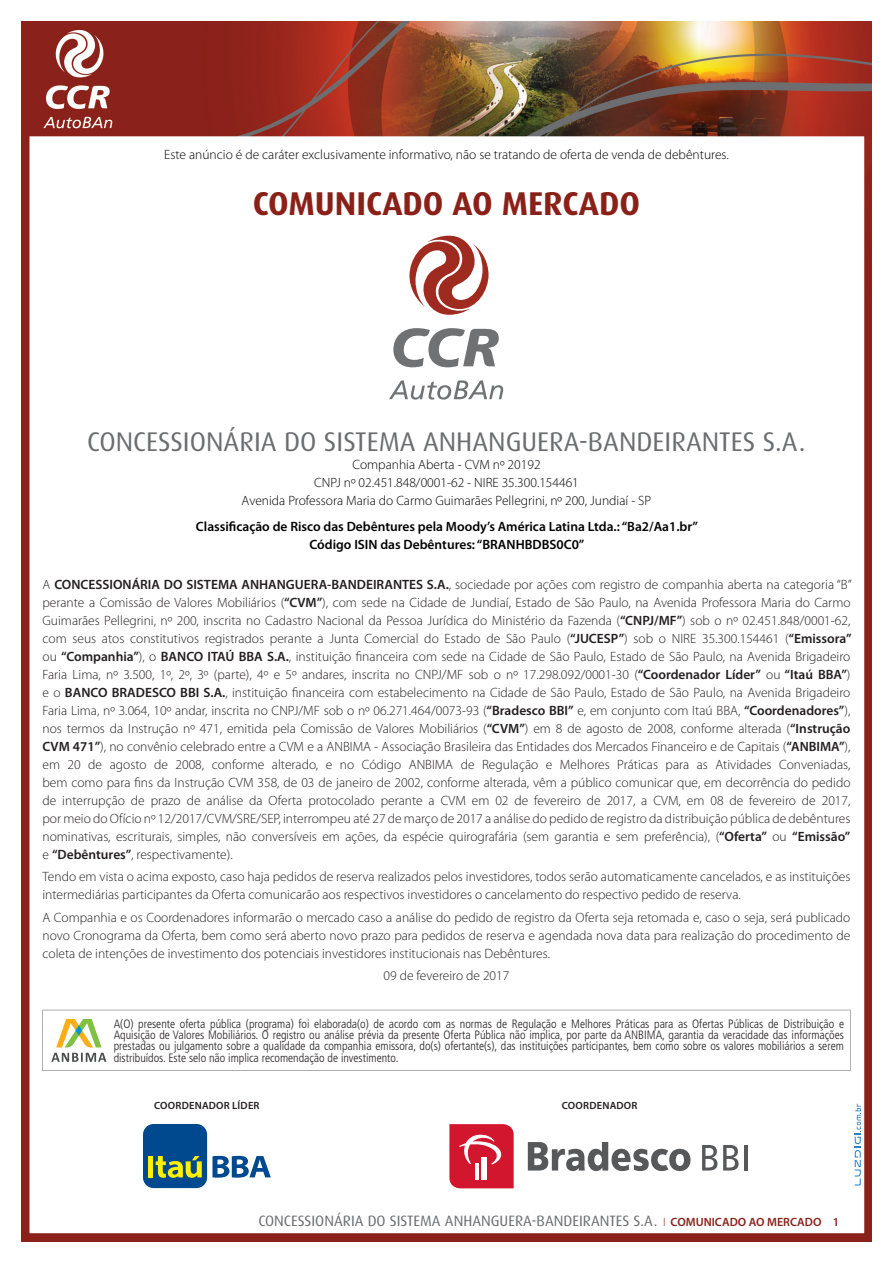
<style>
.page{position:relative;width:893px;height:1263px;background:#fff}
.page>*{position:absolute;margin:0;border:0;box-sizing:border-box;transform-origin:0 0}
.t1{font:700 33px "Dax";color:#8a2119}
.t2{font:27px "Dax";color:#6c6d70}
.t3{font:15px "Dax";color:#6c6d70}
.t4{font:300 13.5px/18px "Myriad Pro";color:#231f20;text-align:justify}
.t5{font:300 13.5px/18px "Myriad Pro";color:#000;text-align:center}
.t6{font:600 13.5px/18px "Myriad Pro";color:#000;text-align:center}
.t7{font:300 condensed 12.15px/11.4px "Frutiger";color:#231f20;text-align:justify}
.t8{font:600 10.5px "Myriad Pro";letter-spacing:.005em;color:#231f20}
.s1{font-weight:600}
.s2{font-style:inherit}
.s3{font-family:"Myriad Pro";font-weight:300;font-size:12px;color:#8a2119}
.s4{font-family:"Myriad Pro";font-weight:600;font-size:12px;color:#8a2119}
</style>
<div class="page">
<img style="left:21px;top:21px;width:851px;height:983px">
<img style="left:21px;top:1004px;width:851px;height:237px">
<svg style="left:409px;top:236px;width:80px;height:79px"></svg>
<svg style="left:393px;top:328px;width:106px;height:39px"></svg>
<svg style="left:389px;top:380px;width:114px;height:20px"></svg>
<svg style="left:43px;top:1010px;width:807px;height:61px"></svg>
<svg style="left:51px;top:1019px;width:55px;height:43px"></svg>
<svg style="left:449px;top:1124px;width:65px;height:64px"></svg>
<svg style="left:702px;top:1145px;width:15px;height:25px"></svg>
<svg style="left:723px;top:1145px;width:16px;height:25px"></svg>
<hr style="left:744px;top:1145px;width:4px;height:25px;background:#57585a">
<svg style="left:528px;top:1142px;width:162px;height:29px"></svg>
<svg style="left:212px;top:1156px;width:59px;height:22px"></svg>
<div style="left:143px;top:1124px;width:64px;height:64px;background:#01498e;border-radius:11px"></div>
<svg style="left:156px;top:1156px;width:46px;height:22px"></svg>
<div style="left:148px;top:1156px;width:5px;height:21px;background:#fff101"></div>
<svg style="left:855px;top:1104px;width:6px;height:81px"></svg>
<p class="t5" style="left:164px;top:146px;width:566px">Este anúncio é de caráter exclusivamente informativo, não se tratando de oferta de venda de debêntures.</p>
<h1 class="t1" style="left:253px;top:185px;width:389px">COMUNICADO AO MERCADO</h1>
<h2 class="t2" style="left:87px;top:426px;width:720px">CONCESSIONÁRIA DO SISTEMA ANHANGUERA-BANDEIRANTES S.A.</h2>
<p class="t5" style="left:242px;top:455px;width:411px">Companhia Aberta - CVM nº 20192<br>CNPJ nº 02.451.848/0001-62 - NIRE 35.300.154461<br>Avenida Professora Maria do Carmo Guimarães Pellegrini, nº 200, Jundiaí - SP</p>
<p class="t6" style="left:196px;top:518px;width:504px">Classificação de Risco das Debêntures pela Moody’s América Latina Ltda.: “Ba2/Aa1.br”<br>Código ISIN das Debêntures: “BRANHBDBS0C0”</p>
<p class="t4" style="left:42px;top:576px;width:811px">A <span class="s1">CONCESSIONÁRIA DO SISTEMA ANHANGUERA-BANDEIRANTES S.A.</span><span class="s2">,</span> sociedade por ações com registro de companhia aberta na categoria “B” perante a Comissão de Valores Mobiliários (<span class="s1">“CVM”</span>), com sede na Cidade de Jundiaí, Estado de São Paulo, na Avenida Professora Maria do Carmo Guimarães Pellegrini, nº 200, inscrita no Cadastro Nacional da Pessoa Jurídica do Ministério da Fazenda (<span class="s1">“CNPJ/MF”</span>) sob o nº 02.451.848/0001-62, com seus atos constitutivos registrados perante a Junta Comercial do Estado de São Paulo (<span class="s1">“JUCESP”</span>) sob o NIRE 35.300.154461 (<span class="s1">“Emissora” </span>ou <span class="s1">“Companhia”</span>), o <span class="s1">BANCO ITAÚ BBA S.A.</span>, instituição financeira com sede na Cidade de São Paulo, Estado de São Paulo, na Avenida Brigadeiro Faria Lima, nº 3.500, 1º, 2º, 3º (parte), 4º e 5º andares, inscrita no CNPJ/MF sob o nº 17.298.092/0001-30 (<span class="s1">“Coordenador Líder”</span> ou <span class="s1">“Itaú BBA”</span>) e o <span class="s1">BANCO BRADESCO BBI S.A.</span>, instituição financeira com estabelecimento na Cidade de São Paulo, Estado de São Paulo, na Avenida Brigadeiro Faria Lima, nº 3.064, 10º andar, inscrita no CNPJ/MF sob o nº 06.271.464/0073-93 (<span class="s1">“Bradesco BBI”</span> e, em conjunto com Itaú BBA, <span class="s1">“Coordenadores”</span>), nos termos da Instrução nº 471, emitida pela Comissão de Valores Mobiliários (<span class="s1">“CVM”</span>) em 8 de agosto de 2008, conforme alterada (<span class="s1">“Instrução CVM 471”</span>), no convênio celebrado entre a CVM e a ANBIMA ‑ Associação Brasileira das Entidades dos Mercados Financeiro e de Capitais (<span class="s1">“ANBIMA”</span>), em 20 de agosto de 2008, conforme alterado, e no Código ANBIMA de Regulação e Melhores Práticas para as Atividades Conveniadas, bem como para fins da Instrução CVM 358, de 03 de janeiro de 2002, conforme alterada, vêm a público comunicar que, em decorrência do pedido de interrupção de prazo de análise da Oferta protocolado perante a CVM em 02 de fevereiro de 2017, a CVM, em 08 de fevereiro de 2017, por meio do Ofício nº 12/2017/CVM/SRE/SEP, interrompeu até 27 de março de 2017 a análise do pedido de registro da distribuição pública de debêntures nominativas, escriturais, simples, não conversíveis em ações, da espécie quirografária (sem garantia e sem preferência), (<span class="s1">“Oferta”</span> ou <span class="s1">“Emissão” </span>e <span class="s1">“Debêntures”</span>, respectivamente).</p>
<p class="t4" style="left:42px;top:868px;width:809px">Tendo em vista o acima exposto, caso haja pedidos de reserva realizados pelos investidores, todos serão automaticamente cancelados, e as instituições intermediárias participantes da Oferta comunicarão aos respectivos investidores o cancelamento do respectivo pedido de reserva.</p>
<p class="t4" style="left:42px;top:908px;width:809px">A Companhia e os Coordenadores informarão o mercado caso a análise do pedido de registro da Oferta seja retomada e, caso o seja, será publicado novo Cronograma da Oferta, bem como será aberto novo prazo para pedidos de reserva e agendada nova data para realização do procedimento de coleta de intenções de investimento dos potenciais investidores institucionais nas Debêntures.</p>
<p class="t4" style="left:384px;top:966px;width:127px">09 de fevereiro de 2017</p>
<p class="t7" style="left:114px;top:1018px;width:732px">A(O) presente oferta pública (programa) foi elaborada(o) de acordo com as normas de Regulação e Melhores Práticas para as Ofertas Públicas de Distribuição e Aquisição de Valores Mobiliários. O registro ou análise prévia da presente Oferta Pública não implica, por parte da ANBIMA, garantia da veracidade das informações prestadas ou julgamento sobre a qualidade da companhia emissora, do(s) ofertante(s), das instituições participantes, bem como sobre os valores mobiliários a serem distribuídos. Este selo não implica recomendação de investimento.</p>
<p class="t8" style="left:154px;top:1099px;width:15px">Coordenador</p>
<p class="t8" style="left:232px;top:1099px;width:16px">Líder</p>
<p class="t8" style="left:562px;top:1099px;width:15px">Coordenador</p>
<p class="t3" style="left:258px;top:1212px;width:582px">CONCESSIONÁRIA DO SISTEMA ANHANGUERA-BANDEIRANTES S.A. <span class="s3">I</span> <span class="s4">COMUNICADO AO MERCADO 1</span></p>
</div>
